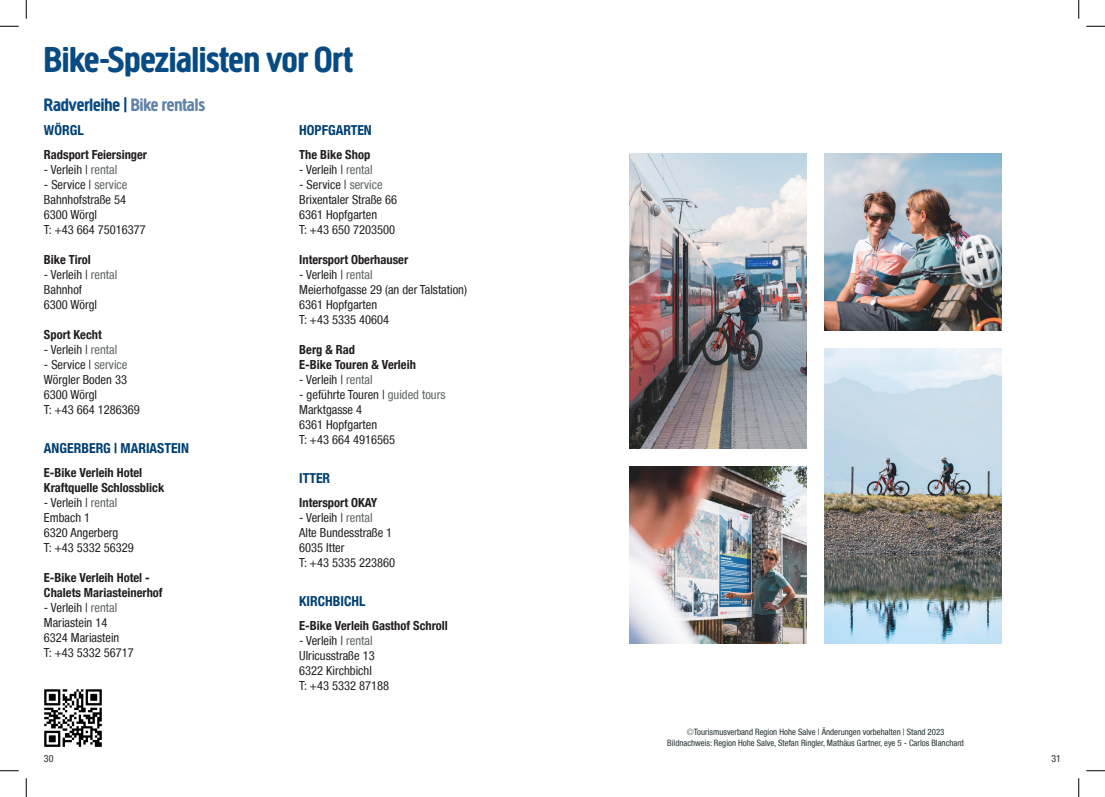
<style>
.page{position:relative;width:1105px;height:797px;background:#fff}
.page>*{position:absolute;margin:0;border:0;box-sizing:border-box;transform-origin:0 0}
.Ü1{font:700 37.5px "Creighton Pro";color:#084b83}
.Ü1-2{font:700 18.75px "Creighton Pro";color:#084b83}
.Text_DE{font:700 condensed 13.75px "Helvetica Neue LT";color:#004071}
.Text_DE-2{font:condensed 12.5px "Helvetica Neue LT";color:#231f20}
.Text_DE-3{font:700 condensed 12.5px/15px "Helvetica Neue LT";color:#231f20}
.Text_DE-4{font:condensed 10px "Helvetica Neue LT";color:#202c30}
.Text_DE-5{font:condensed 8.75px "Helvetica Neue LT";color:#1f2d2f}
.s1{color:#6183a7}
.s2{color:#5d6363}
.s3{font-weight:100}
</style>
<div class="page">
<img style="left:629px;top:153px;width:178px;height:295px">
<img style="left:824px;top:348px;width:178px;height:295px">
<img style="left:629px;top:466px;width:178px;height:177px">
<img style="left:824px;top:153px;width:178px;height:177px">
<img style="left:44px;top:689px;width:58px;height:58px">
<svg style="left:0;top:25px;width:19px;height:2px"></svg>
<svg style="left:1086px;top:25px;width:19px;height:2px"></svg>
<svg style="left:0;top:770px;width:19px;height:1px"></svg>
<svg style="left:1086px;top:770px;width:19px;height:1px"></svg>
<svg style="left:25px;top:0;width:2px;height:19px"></svg>
<svg style="left:25px;top:778px;width:2px;height:19px"></svg>
<svg style="left:1078px;top:0;width:1px;height:19px"></svg>
<svg style="left:1078px;top:778px;width:1px;height:19px"></svg>
<p class="Ü1" style="left:44px;top:38px;width:311px">Bike-Spezialisten vor Ort</p>
<p class="Ü1-2" style="left:44px;top:94px;width:163px">Radverleihe | <span class="s1">Bike rentals</span></p>
<p class="Text_DE" style="left:44px;top:122px;width:41px">WÖRGL</p>
<p class="Text_DE-3" style="left:44px;top:147px;width:105px">Radsport Feiersinger</p>
<p class="Text_DE-2" style="left:44px;top:162px;width:75px">- Verleih | <span class="s2">rental</span></p>
<p class="Text_DE-2" style="left:44px;top:177px;width:85px">- Service | <span class="s2">service</span></p>
<p class="Text_DE-2" style="left:44px;top:192px;width:84px">Bahnhofstraße 54</p>
<p class="Text_DE-2" style="left:44px;top:207px;width:55px">6300 Wörgl</p>
<p class="Text_DE-2" style="left:44px;top:222px;width:103px">T: +43 664 75016377</p>
<p class="Text_DE-3" style="left:44px;top:252px;width:48px">Bike Tirol</p>
<p class="Text_DE-2" style="left:44px;top:267px;width:75px">- Verleih | <span class="s2">rental</span></p>
<p class="Text_DE-2" style="left:44px;top:282px;width:40px">Bahnhof</p>
<p class="Text_DE-2" style="left:44px;top:297px;width:55px">6300 Wörgl</p>
<p class="Text_DE-3" style="left:44px;top:327px;width:59px">Sport Kecht</p>
<p class="Text_DE-2" style="left:44px;top:342px;width:75px">- Verleih | <span class="s2">rental</span></p>
<p class="Text_DE-2" style="left:44px;top:357px;width:85px">- Service | <span class="s2">service</span></p>
<p class="Text_DE-2" style="left:44px;top:372px;width:85px">Wörgler Boden 33</p>
<p class="Text_DE-2" style="left:44px;top:387px;width:55px">6300 Wörgl</p>
<p class="Text_DE-2" style="left:44px;top:402px;width:97px">T: +43 664 1286369</p>
<p class="Text_DE" style="left:44px;top:440px;width:147px">ANGERBERG | MARIASTEIN</p>
<p class="Text_DE-3" style="left:44px;top:465px;width:100px">E-Bike Verleih Hotel</p>
<p class="Text_DE-3" style="left:44px;top:480px;width:122px">Kraftquelle Schlossblick</p>
<p class="Text_DE-2" style="left:44px;top:495px;width:75px">- Verleih | <span class="s2">rental</span></p>
<p class="Text_DE-2" style="left:44px;top:510px;width:48px">Embach 1</p>
<p class="Text_DE-2" style="left:44px;top:525px;width:76px">6320 Angerberg</p>
<p class="Text_DE-2" style="left:44px;top:540px;width:91px">T: +43 5332 56329</p>
<p class="Text_DE-3" style="left:44px;top:570px;width:120px">E-Bike Verleih Hotel -<br>Chalets Mariasteinerhof</p>
<p class="Text_DE-2" style="left:44px;top:600px;width:75px">- Verleih | <span class="s2">rental</span></p>
<p class="Text_DE-2" style="left:44px;top:615px;width:65px">Mariastein 14</p>
<p class="Text_DE-2" style="left:44px;top:630px;width:77px">6324 Mariastein</p>
<p class="Text_DE-2" style="left:44px;top:645px;width:91px">T: +43 5332 56717</p>
<p class="Text_DE" style="left:299px;top:122px;width:74px">HOPFGARTEN</p>
<p class="Text_DE-3" style="left:299px;top:147px;width:73px">The Bike Shop</p>
<p class="Text_DE-2" style="left:299px;top:162px;width:75px">- Verleih | <span class="s2">rental</span></p>
<p class="Text_DE-2" style="left:299px;top:177px;width:85px">- Service | <span class="s2">service</span></p>
<p class="Text_DE-2" style="left:299px;top:192px;width:99px">Brixentaler Straße 66</p>
<p class="Text_DE-2" style="left:299px;top:207px;width:79px">6361 Hopfgarten</p>
<p class="Text_DE-2" style="left:299px;top:222px;width:97px">T: +43 650 7203500</p>
<p class="Text_DE-3" style="left:299px;top:252px;width:110px">Intersport Oberhauser</p>
<p class="Text_DE-2" style="left:299px;top:267px;width:75px">- Verleih | <span class="s2">rental</span></p>
<p class="Text_DE-2" style="left:299px;top:282px;width:169px">Meierhofgasse 29 (an der Talstation)</p>
<p class="Text_DE-2" style="left:299px;top:297px;width:79px">6361 Hopfgarten</p>
<p class="Text_DE-2" style="left:299px;top:312px;width:91px">T: +43 5335 40604</p>
<p class="Text_DE-3" style="left:299px;top:342px;width:57px">Berg &amp; Rad</p>
<p class="Text_DE-3" style="left:299px;top:357px;width:118px">E-Bike Touren &amp; Verleih</p>
<p class="Text_DE-2" style="left:299px;top:372px;width:75px">- Verleih | <span class="s2">rental</span></p>
<p class="Text_DE-2" style="left:299px;top:387px;width:148px">- geführte Touren | <span class="s2">guided tours</span></p>
<p class="Text_DE-2" style="left:299px;top:402px;width:64px">Marktgasse 4</p>
<p class="Text_DE-2" style="left:299px;top:417px;width:79px">6361 Hopfgarten</p>
<p class="Text_DE-2" style="left:299px;top:432px;width:97px">T: +43 664 4916565</p>
<p class="Text_DE" style="left:299px;top:470px;width:33px">ITTER</p>
<p class="Text_DE-3" style="left:299px;top:495px;width:80px">Intersport OKAY</p>
<p class="Text_DE-2" style="left:299px;top:510px;width:75px">- Verleih | <span class="s2">rental</span></p>
<p class="Text_DE-2" style="left:299px;top:525px;width:94px">Alte Bundesstraße 1</p>
<p class="Text_DE-2" style="left:299px;top:540px;width:47px">6035 Itter</p>
<p class="Text_DE-2" style="left:299px;top:555px;width:97px">T: +43 5335 223860</p>
<p class="Text_DE" style="left:299px;top:593px;width:68px">KIRCHBICHL</p>
<p class="Text_DE-3" style="left:299px;top:618px;width:150px">E-Bike Verleih Gasthof Schroll</p>
<p class="Text_DE-2" style="left:299px;top:633px;width:75px">- Verleih | <span class="s2">rental</span></p>
<p class="Text_DE-2" style="left:299px;top:648px;width:77px">Ulricusstraße 13</p>
<p class="Text_DE-2" style="left:299px;top:663px;width:74px">6322 Kirchbichl</p>
<p class="Text_DE-2" style="left:299px;top:678px;width:91px">T: +43 5332 87188</p>
<p class="Text_DE-5" style="left:687px;top:727px;width:259px"><span class="s3">©</span>Tourismusverband Region Hohe Salve | Änderungen vorbehalten | Stand 2023</p>
<p class="Text_DE-5" style="left:667px;top:737px;width:298px">Bildnachweis: Region Hohe Salve, Stefan Ringler, Mathäus Gartner, eye 5 - Carlos Blanchard</p>
<p class="Text_DE-4" style="left:44px;top:753px;width:11px">30</p>
<p class="Text_DE-4" style="left:1051px;top:753px;width:11px">31</p>
</div>
